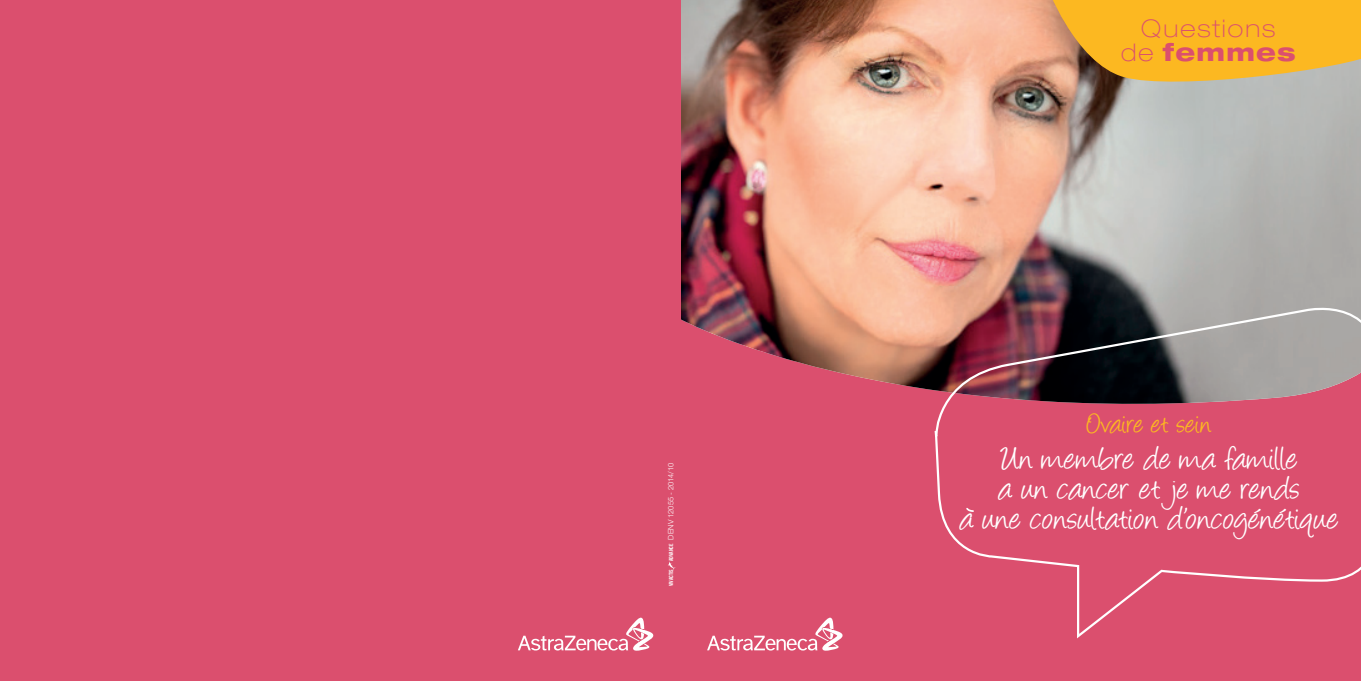
<style>
.page{position:relative;width:1361px;height:681px;background:#fff}
.page>*{position:absolute;margin:0;border:0;box-sizing:border-box;transform-origin:0 0}
.t1{font:37.5px/30px "Angelina";letter-spacing:.01em;color:#fff;text-align:center}
.t2{font:31.5px "Angelina";letter-spacing:.005em;color:#fcb821}
.t3{font:100 expanded 24.3px/24.3px "Helvetica Neue LT Std";letter-spacing:.085em;color:#db4f6e;text-align:center}
.t4{font:300 7.5px "Helvetica Neue LT Std";letter-spacing:.005em;color:#fff}
.t5{font:5.7px "Trade Gothic Bold Cond Twenty";letter-spacing:-.02em;color:#fff}
.s1{font-weight:800}
</style>
<div class="page">
<div style="left:680px;top:0;width:681px;height:680px;background:#db4f6e"></div>
<img style="left:681px;top:0;width:680px;height:390px">
<svg style="left:707px;top:617px;width:136px;height:33px"></svg>
<svg style="left:933px;top:294px;width:428px;height:345px"></svg>
<svg style="left:1045px;top:0;width:316px;height:91px"></svg>
<div style="left:0;top:0;width:680px;height:680px;background:#db4f6e"></div>
<svg style="left:518px;top:617px;width:136px;height:33px"></svg>
<svg style="left:668px;top:561px;width:7px;height:9px"></svg>
<svg style="left:964px;top:506px;width:11px;height:7px"></svg>
<p class="t4" style="left:666px;top:539px;width:78px;rotate:-90deg">DENV 12055 - 2014/10</p>
<p class="t5" style="left:668px;top:586px;width:19px;rotate:-90deg">VIVACTIS</p>
<p class="t5" style="left:668px;top:561px;width:19px;rotate:-90deg">ADVANCE</p>
<p class="t3" style="left:1121px;top:16px;width:176px">Questions<br>de <span class="s1">femmes</span></p>
<p class="t2" style="left:1087px;top:411px;width:126px">Ovaire et sein</p>
<p class="t1" style="left:960px;top:447px;width:380px">Un membre de ma famille<br>a un cancer et je me rends<br>a une consultation d’oncogénétique</p>
</div>
